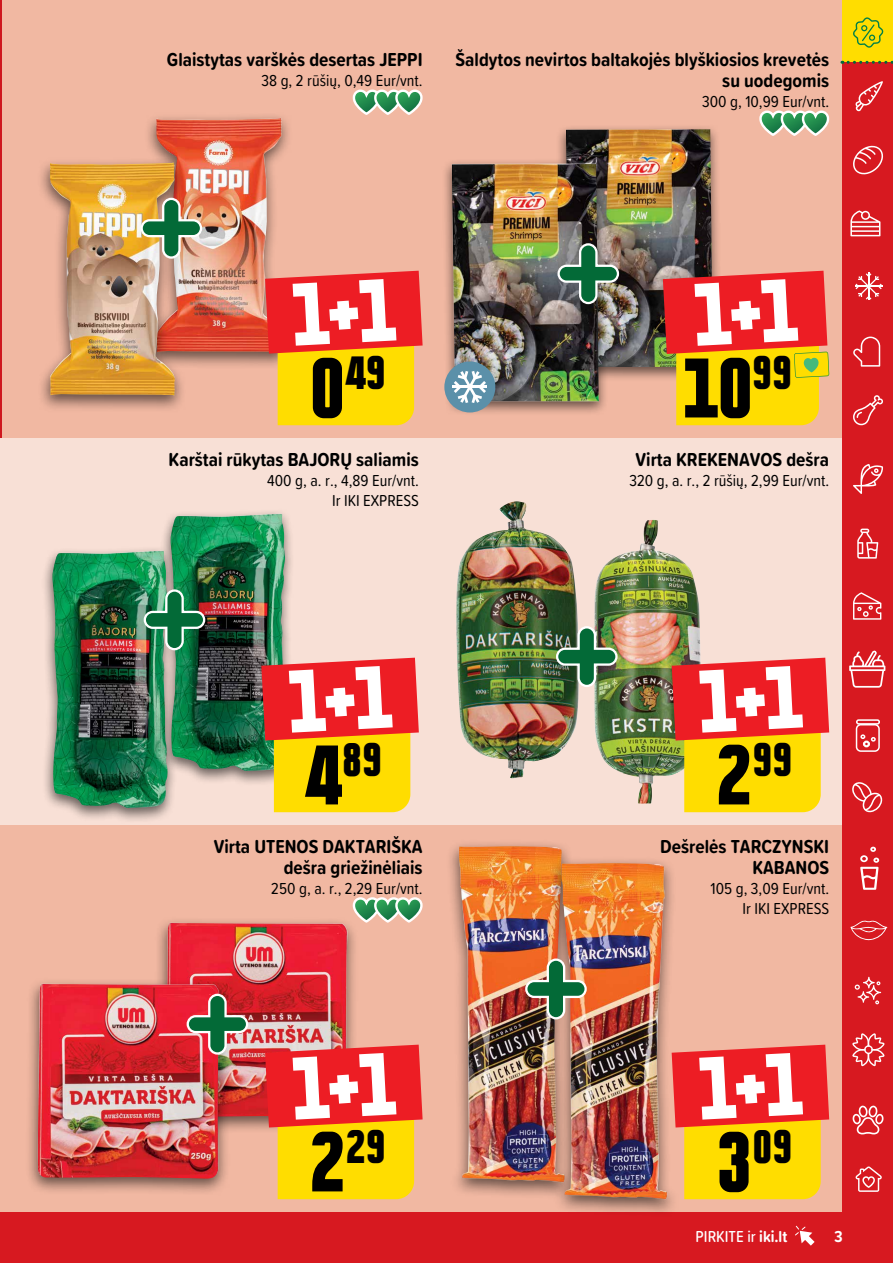
<style>
.page{position:relative;width:893px;height:1263px;background:#d71920}
.page>*{position:absolute;margin:0;border:0;box-sizing:border-box;transform-origin:0 0}
.t1{font:900 condensed 77.1px "Politica";color:#000}
.t2{font:900 condensed 42.6px "Politica";color:#000}
.t3{font:700 19.5px/21px "Proxima Soft Cond";color:#000;text-align:right}
.t4{font:16.5px/19.8px "Proxima Soft Cond";color:#000;text-align:right}
.t5{font:500 16.5px "Proxima Soft Cond";color:#fff}
.t6{font:700 16.5px "Proxima Soft Cond";color:#fff}
.s1{font-size:77.1px}
.s2{font-weight:700}
</style>
<div class="page">
<div style="left:0;top:0;width:842px;height:1212px;background:#f1b8a2"></div>
<svg style="left:795px;top:1225px;width:20px;height:20px"></svg>
<svg style="left:855px;top:1166px;width:27px;height:26px"></svg>
<svg style="left:855px;top:977px;width:26px;height:27px"></svg>
<svg style="left:852px;top:782px;width:30px;height:30px"></svg>
<svg style="left:860px;top:847px;width:19px;height:43px"></svg>
<svg style="left:853px;top:592px;width:28px;height:28px"></svg>
<svg style="left:857px;top:529px;width:21px;height:30px"></svg>
<svg style="left:853px;top:464px;width:30px;height:30px"></svg>
<svg style="left:853px;top:395px;width:30px;height:30px"></svg>
<svg style="left:855px;top:273px;width:27px;height:27px"></svg>
<svg style="left:850px;top:210px;width:30px;height:26px"></svg>
<svg style="left:853px;top:145px;width:30px;height:30px"></svg>
<svg style="left:855px;top:81px;width:28px;height:30px"></svg>
<svg style="left:852px;top:1033px;width:32px;height:33px"></svg>
<svg style="left:852px;top:1105px;width:32px;height:29px"></svg>
<svg style="left:849px;top:650px;width:36px;height:38px"></svg>
<svg style="left:850px;top:920px;width:37px;height:20px"></svg>
<div style="left:842px;top:0;width:51px;height:62px;background:#fd0"></div>
<svg style="left:842px;top:61px;width:51px;height:3px"></svg>
<svg style="left:853px;top:17px;width:30px;height:31px"></svg>
<div style="left:0;top:438px;width:842px;height:387px;background:#f8e0d6"></div>
<svg style="left:853px;top:337px;width:27px;height:30px"></svg>
<div style="left:856px;top:724px;width:24px;height:28px;border:2px solid #fff;border-radius:4px"></div>
<div style="left:856px;top:719px;width:24px;height:6px;border:2px solid #fff;border-radius:2px"></div>
<svg style="left:860px;top:734px;width:5px;height:5px"></svg>
<svg style="left:871px;top:737px;width:5px;height:5px"></svg>
<div style="left:863px;top:740px;width:7px;height:7px;border:2px solid #fff;border-radius:50%"></div>
<hr style="left:0;top:0;width:1px;height:438px;background:#ce171e">
<img style="left:456px;top:501px;width:123px;height:277px">
<img style="left:594px;top:520px;width:107px;height:284px">
<img style="left:555px;top:625px;width:64px;height:63px">
<div style="left:153px;top:916px;width:206px;height:219px;background:#000;opacity:.58"></div>
<img style="left:166px;top:923px;width:181px;height:195px">
<div style="left:25px;top:977px;width:205px;height:219px;background:#000;opacity:.58"></div>
<img style="left:38px;top:984px;width:181px;height:195px">
<svg style="left:352px;top:897px;width:71px;height:28px"></svg>
<svg style="left:185px;top:992px;width:64px;height:64px;background:#9b6359"></svg>
<div style="left:160px;top:508px;width:135px;height:278px;background:#000;opacity:.58"></div>
<img style="left:169px;top:514px;width:117px;height:257px">
<div style="left:42px;top:545px;width:135px;height:278px;background:#000;opacity:.58"></div>
<img style="left:51px;top:551px;width:117px;height:257px">
<svg style="left:143px;top:588px;width:63px;height:63px;background:#3a7e5a"></svg>
<div style="left:446px;top:839px;width:130px;height:361px;background:#000;opacity:.58"></div>
<img style="left:459px;top:846px;width:106px;height:336px">
<div style="left:548px;top:856px;width:131px;height:361px;background:#000;opacity:.58"></div>
<img style="left:561px;top:863px;width:106px;height:336px">
<img style="left:524px;top:957px;width:64px;height:63px">
<div style="left:144px;top:112px;width:150px;height:258px;background:#000;opacity:.58"></div>
<img style="left:156px;top:118px;width:126px;height:234px">
<div style="left:38px;top:156px;width:148px;height:257px;background:#000;opacity:.58"></div>
<img style="left:48px;top:162px;width:127px;height:233px">
<svg style="left:352px;top:89px;width:71px;height:26px"></svg>
<img style="left:139px;top:197px;width:64px;height:63px">
<div style="left:556px;top:124px;width:166px;height:257px;background:#000;opacity:.58"></div>
<img style="left:566px;top:129px;width:148px;height:238px">
<div style="left:441px;top:158px;width:167px;height:258px;background:#000;opacity:.58"></div>
<img style="left:452px;top:164px;width:148px;height:237px">
<div style="left:444px;top:361px;width:51px;height:51px;background:#5b90a9;border-radius:50%"></div>
<hr style="left:452px;top:386px;width:35px;height:2px;background:#fff">
<svg style="left:454px;top:371px;width:32px;height:32px"></svg>
<svg style="left:759px;top:110px;width:71px;height:26px"></svg>
<img style="left:556px;top:242px;width:64px;height:63px">
<svg style="left:265px;top:1045px;width:158px;height:154px;background:#f48126"></svg>
<svg style="left:261px;top:658px;width:158px;height:154px;background:#ef8328"></svg>
<svg style="left:672px;top:658px;width:157px;height:154px;background:#f28427"></svg>
<svg style="left:672px;top:1045px;width:157px;height:154px;background:#f58226"></svg>
<svg style="left:265px;top:271px;width:158px;height:154px;background:#f48225"></svg>
<svg style="left:663px;top:271px;width:166px;height:154px;background:#ef8024"></svg>
<p class="t3" style="left:167px;top:49px;width:257px">Glaistytas varškės desertas JEPPI</p>
<p class="t4" style="left:261px;top:70px;width:163px">38 g, 2 rūšių, 0,49 Eur/vnt.</p>
<p class="t3" style="left:456px;top:49px;width:375px">Šaldytos nevirtos baltakojės blyškiosios krevetės su uodegomis</p>
<p class="t4" style="left:702px;top:91px;width:129px">300 g, 10,99 Eur/vnt.</p>
<h2 class="t2" style="left:309px;top:339px;width:78px"><span class="s1">0</span>49</h2>
<p class="t3" style="left:169px;top:448px;width:252px">Karštai rūkytas BAJORŲ saliamis</p>
<p class="t4" style="left:267px;top:470px;width:153px">400 g, a. r., 4,89 Eur/vnt.<br>Ir IKI EXPRESS</p>
<h1 class="t1" style="left:682px;top:327px;width:111px">10<sup>99</sup></h1>
<p class="t3" style="left:635px;top:448px;width:195px">Virta KREKENAVOS dešra</p>
<p class="t4" style="left:629px;top:470px;width:201px">320 g, a. r., 2 rūšių, 2,99 Eur/vnt.</p>
<h2 class="t2" style="left:306px;top:726px;width:78px"><span class="s1">4</span>89</h2>
<h2 class="t2" style="left:716px;top:726px;width:78px"><span class="s1">2</span>99</h2>
<p class="t3" style="left:660px;top:835px;width:170px">Dešrelės TARCZYNSKI<br>KABANOS</p>
<p class="t4" style="left:710px;top:878px;width:120px">105 g, 3,09 Eur/vnt.<br>Ir IKI EXPRESS</p>
<p class="t3" style="left:214px;top:835px;width:210px">Virta UTENOS DAKTARIŠKA dešra griežinėliais</p>
<p class="t4" style="left:271px;top:878px;width:153px">250 g, a. r., 2,29 Eur/vnt.</p>
<h2 class="t2" style="left:309px;top:1113px;width:78px"><span class="s1">2</span>29</h2>
<h2 class="t2" style="left:716px;top:1113px;width:78px"><span class="s1">3</span>09</h2>
<p class="t5" style="left:696px;top:1224px;width:93px">PIRKITE ir <span class="s2">iki.lt</span></p>
<p class="t6" style="left:834px;top:1224px;width:10px">3</p>
</div>
